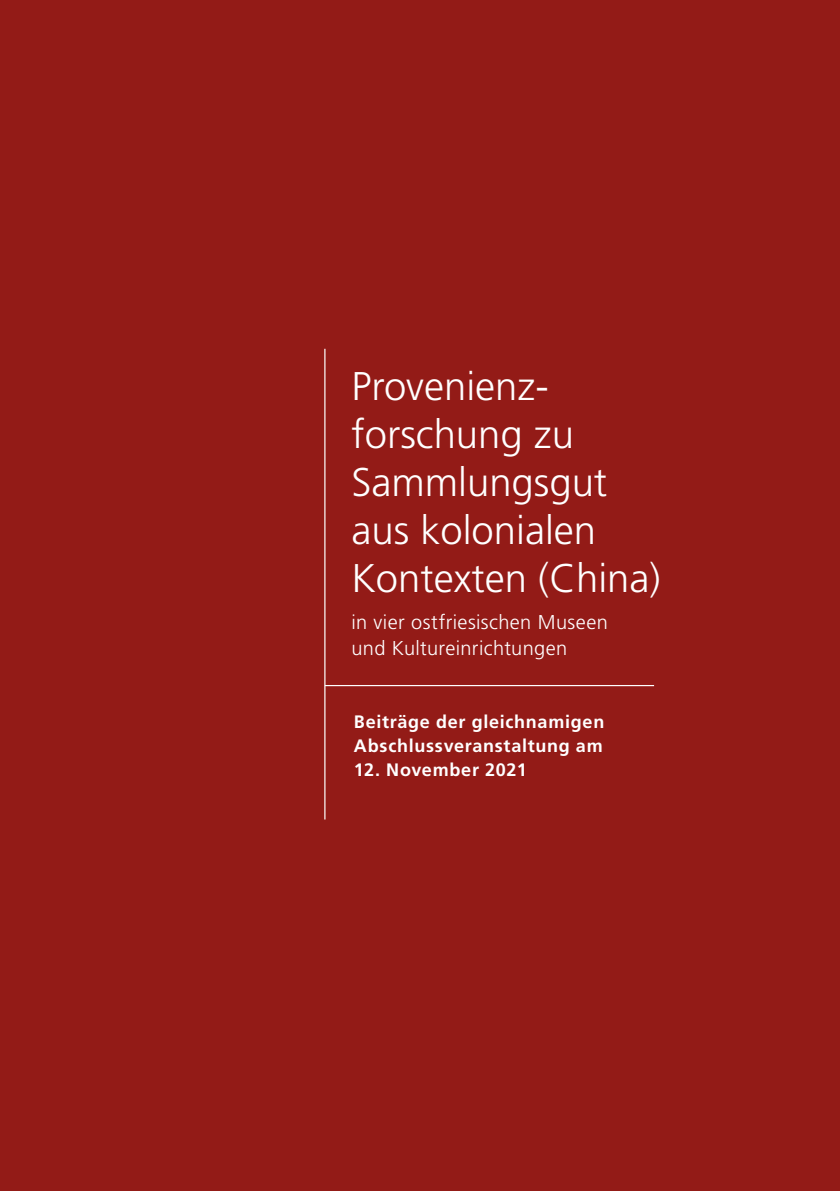
<style>
.page{position:relative;width:840px;height:1191px;background:#fff}
.page>*{position:absolute;margin:0;border:0;box-sizing:border-box;transform-origin:0 0}
._00_Quadrat_Head_ohn{font:300 40px/48px "Frutiger LT";color:#fff}
._00_Quadrat_Head_ohn-2{font:300 20px/26px "Frutiger LT";letter-spacing:.02em;color:#fff}
._00_Titel_Subhead2{font:700 18px/24px "Frutiger LT";letter-spacing:.04em;color:#fff}
</style>
<div class="page">
<div style="left:0;top:0;width:839px;height:1191px;background:#931b17"></div>
<hr style="left:324px;top:349px;width:1px;height:470px;background:#fff">
<hr style="left:325px;top:685px;width:328px;height:1px;background:#fff">
<p class="_00_Quadrat_Head_ohn" style="left:351px;top:362px;width:310px">Provenienz&shy;forschung zu<br>Sammlungsgut aus kolonialen<br>Kontexten (China)</p>
<p class="_00_Quadrat_Head_ohn-2" style="left:351px;top:609px;width:258px">in vier ostfriesischen Museen und Kultureinrichtungen</p>
<p class="_00_Titel_Subhead2" style="left:354px;top:710px;width:252px">Beiträge der gleichnamigen<br>Abschlussveranstaltung am</p>
<p class="_00_Titel_Subhead2" style="left:354px;top:758px;width:174px">12. November 2021</p>
</div>
